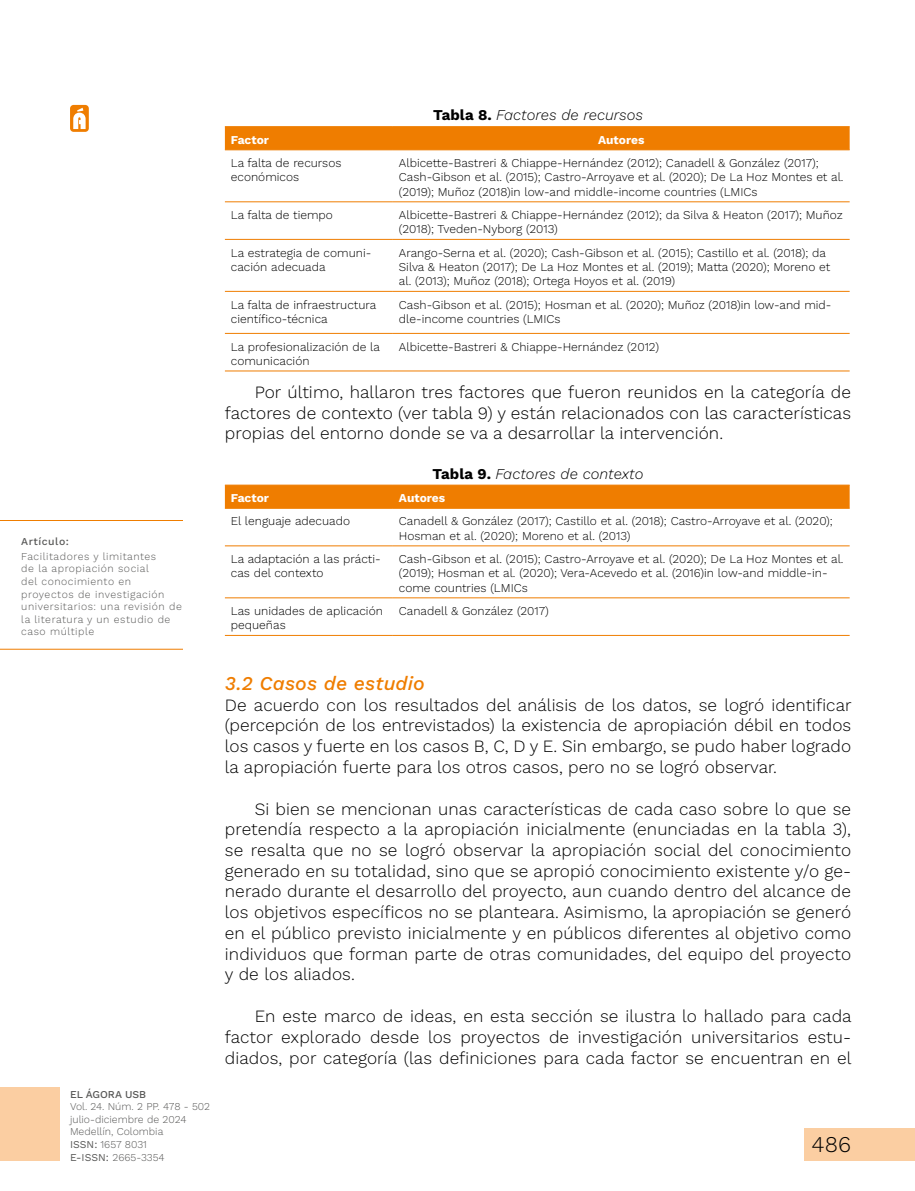
<style>
.page{position:relative;width:915px;height:1191px;background:#fff}
.page>*{position:absolute;margin:0;border:0;box-sizing:border-box;transform-origin:0 0}
.t1{font:300 22.5px "Work Sans";color:#000}
.t2{font:italic 500 19.5px "Work Sans";letter-spacing:.01em;color:#ef7d00}
.t3{font:300 17.25px/20.7px "Work Sans";letter-spacing:.005em;color:#000;text-align:justify}
.t4{font:italic 300 15px "Work Sans";letter-spacing:.005em;color:#000}
.t5{font:300 12px/14.4px "Work Sans";color:#000}
.t6{font:700 12px "Work Sans";color:#fff}
.t7{font:300 10.5px/12.6px "Work Sans";letter-spacing:.05em;color:#575756}
.t8{font:300 10.5px/12.6px "Work Sans";color:#575756}
.t9{font:500 10.5px "Work Sans";letter-spacing:.01em;color:#575756}
.t10{font:500 10.5px "Work Sans";letter-spacing:.05em;color:#575756}
.s1{font-weight:400}
.s2{font-weight:700;font-style:normal}
</style>
<div class="page">
<div style="left:70px;top:105px;width:19px;height:27px;background:#ef7d00;border-radius:4px"></div>
<svg style="left:73px;top:108px;width:13px;height:21px"></svg>
<div style="left:0;top:1086px;width:60px;height:74px;background:#fbcea2"></div>
<div style="left:804px;top:1128px;width:110px;height:32px;background:#fbcea2"></div>
<hr style="left:0;top:520px;width:183px;height:1px;background:#ef7d00">
<hr style="left:0;top:649px;width:183px;height:1px;background:#ef7d00">
<div style="left:225px;top:127px;width:624px;height:22px;background:#ef7d00"></div>
<hr style="left:225px;top:126px;width:168px;height:1px;background:#ef7d00">
<hr style="left:393px;top:126px;width:456px;height:1px;background:#ef7d00">
<hr style="left:225px;top:149px;width:168px;height:1px;background:#ef7d00">
<hr style="left:393px;top:149px;width:456px;height:1px;background:#ef7d00">
<hr style="left:225px;top:201px;width:168px;height:1px;background:#ef7d00">
<hr style="left:393px;top:201px;width:456px;height:1px;background:#ef7d00">
<hr style="left:225px;top:239px;width:168px;height:1px;background:#ef7d00">
<hr style="left:393px;top:239px;width:456px;height:1px;background:#ef7d00">
<hr style="left:225px;top:291px;width:168px;height:1px;background:#ef7d00">
<hr style="left:393px;top:291px;width:456px;height:1px;background:#ef7d00">
<hr style="left:225px;top:333px;width:168px;height:1px;background:#ef7d00">
<hr style="left:393px;top:333px;width:456px;height:1px;background:#ef7d00">
<hr style="left:225px;top:370px;width:168px;height:1px;background:#ef7d00">
<hr style="left:393px;top:370px;width:456px;height:1px;background:#ef7d00">
<div style="left:225px;top:486px;width:624px;height:22px;background:#ef7d00"></div>
<hr style="left:225px;top:485px;width:168px;height:1px;background:#ef7d00">
<hr style="left:393px;top:485px;width:456px;height:1px;background:#ef7d00">
<hr style="left:225px;top:508px;width:168px;height:1px;background:#ef7d00">
<hr style="left:393px;top:508px;width:456px;height:1px;background:#ef7d00">
<hr style="left:225px;top:545px;width:168px;height:1px;background:#ef7d00">
<hr style="left:393px;top:545px;width:456px;height:1px;background:#ef7d00">
<hr style="left:225px;top:597px;width:168px;height:1px;background:#ef7d00">
<hr style="left:393px;top:597px;width:456px;height:1px;background:#ef7d00">
<hr style="left:225px;top:635px;width:168px;height:1px;background:#ef7d00">
<hr style="left:393px;top:635px;width:456px;height:1px;background:#ef7d00">
<p class="t10" style="left:21px;top:533px;width:49px">Artículo:</p>
<p class="t7" style="left:21px;top:549px;width:162px">Facilitadores y limitantes<br>de la apropiación social<br>del conocimiento en proyectos de investigación universitarios: una revisión de la literatura y un estudio de caso múltiple</p>
<p class="t9" style="left:70px;top:1086px;width:78px">EL ÁGORA USB</p>
<p class="t8" style="left:70px;top:1100px;width:142px">Vol. 24. Núm. 2 PP. 478 - 502 julio-diciembre de 2024<br>Medellín, Colombia<br><span class="s1">ISSN:</span> 1657 8031<br><span class="s1">E-ISSN:</span> 2665-3354</p>
<p class="t4" style="left:433px;top:104px;width:211px"><span class="s2">Tabla 8.</span> Factores de recursos</p>
<p class="t6" style="left:231px;top:131px;width:40px">Factor</p>
<p class="t6" style="left:598px;top:131px;width:48px">Autores</p>
<p class="t5" style="left:231px;top:155px;width:112px">La falta de recursos económicos</p>
<p class="t5" style="left:399px;top:155px;width:446px">Albicette-Bastreri &amp; Chiappe-Hernández (2012); Canadell &amp; González (2017);<br>Cash-Gibson et al. (2015); Castro-Arroyave et al. (2020); De La Hoz Montes et al. (2019); Muñoz (2018)in low-and middle-income countries (LMICs</p>
<p class="t5" style="left:231px;top:207px;width:103px">La falta de tiempo</p>
<p class="t5" style="left:399px;top:207px;width:445px">Albicette-Bastreri &amp; Chiappe-Hernández (2012); da Silva &amp; Heaton (2017); Muñoz (2018); Tveden-Nyborg (2013)</p>
<p class="t5" style="left:231px;top:245px;width:142px">La estrategia de comuni&shy;cación adecuada</p>
<p class="t5" style="left:399px;top:245px;width:432px">Arango-Serna et al. (2020); Cash-Gibson et al. (2015); Castillo et al. (2018); da<br>Silva &amp; Heaton (2017); De La Hoz Montes et al. (2019); Matta (2020); Moreno et al. (2013); Muñoz (2018); Ortega Hoyos et al. (2019)</p>
<p class="t5" style="left:231px;top:297px;width:147px">La falta de infraestructura científico-técnica</p>
<p class="t5" style="left:399px;top:297px;width:434px">Cash-Gibson et al. (2015); Hosman et al. (2020); Muñoz (2018)in low-and mid&shy;dle-income countries (LMICs</p>
<p class="t5" style="left:231px;top:339px;width:150px">La profesionalización de la comunicación</p>
<p class="t5" style="left:399px;top:339px;width:262px">Albicette-Bastreri &amp; Chiappe-Hernández (2012)</p>
<p class="t3" style="left:225px;top:381px;width:627px;text-indent:30px">Por último, hallaron tres factores que fueron reunidos en la categoría de factores de contexto (ver tabla 9) y están relacionados con las características propias del entorno donde se va a desarrollar la intervención.</p>
<p class="t4" style="left:432px;top:462px;width:212px"><span class="s2">Tabla 9.</span> Factores de contexto</p>
<p class="t6" style="left:231px;top:489px;width:40px">Factor</p>
<p class="t6" style="left:399px;top:489px;width:48px">Autores</p>
<p class="t5" style="left:231px;top:514px;width:121px">El lenguaje adecuado</p>
<p class="t5" style="left:399px;top:514px;width:435px">Canadell &amp; González (2017); Castillo et al. (2018); Castro-Arroyave et al. (2020);<br>Hosman et al. (2020); Moreno et al. (2013)</p>
<p class="t5" style="left:231px;top:551px;width:151px">La adaptación a las prácti&shy;cas del contexto</p>
<p class="t5" style="left:399px;top:551px;width:446px">Cash-Gibson et al. (2015); Castro-Arroyave et al. (2020); De La Hoz Montes et al. (2019); Hosman et al. (2020); Vera-Acevedo et al. (2016)in low-and middle-in&shy;come countries (LMICs</p>
<p class="t5" style="left:231px;top:603px;width:153px">Las unidades de aplicación pequeñas</p>
<p class="t5" style="left:399px;top:603px;width:151px">Canadell &amp; González (2017)</p>
<p class="t2" style="left:225px;top:668px;width:201px">3.2 Casos de estudio</p>
<p class="t3" style="left:225px;top:693px;width:628px">De acuerdo con los resultados del análisis de los datos, se logró identificar (percepción de los entrevistados) la existencia de apropiación débil en todos los casos y fuerte en los casos B, C, D y E. Sin embargo, se pudo haber logrado la apropiación fuerte para los otros casos, pero no se logró observar.</p>
<p class="t3" style="left:225px;top:798px;width:627px;text-indent:30px">Si bien se mencionan unas características de cada caso sobre lo que se pretendía respecto a la apropiación inicialmente (enunciadas en la tabla 3), se resalta que no se logró observar la apropiación social del conocimiento generado en su totalidad, sino que se apropió conocimiento existente y/o ge&shy;nerado durante el desarrollo del proyecto, aun cuando dentro del alcance de los objetivos específicos no se planteara. Asimismo, la apropiación se generó en el público previsto inicialmente y en públicos diferentes al objetivo como individuos que forman parte de otras comunidades, del equipo del proyecto y de los aliados.</p>
<p class="t3" style="left:225px;top:1005px;width:628px;text-indent:30px">En este marco de ideas, en esta sección se ilustra lo hallado para cada factor explorado desde los proyectos de investigación universitarios estu&shy;diados, por categoría (las definiciones para cada factor se encuentran en el</p>
<h1 class="t1" style="left:811px;top:1128px;width:41px">486</h1>
</div>
